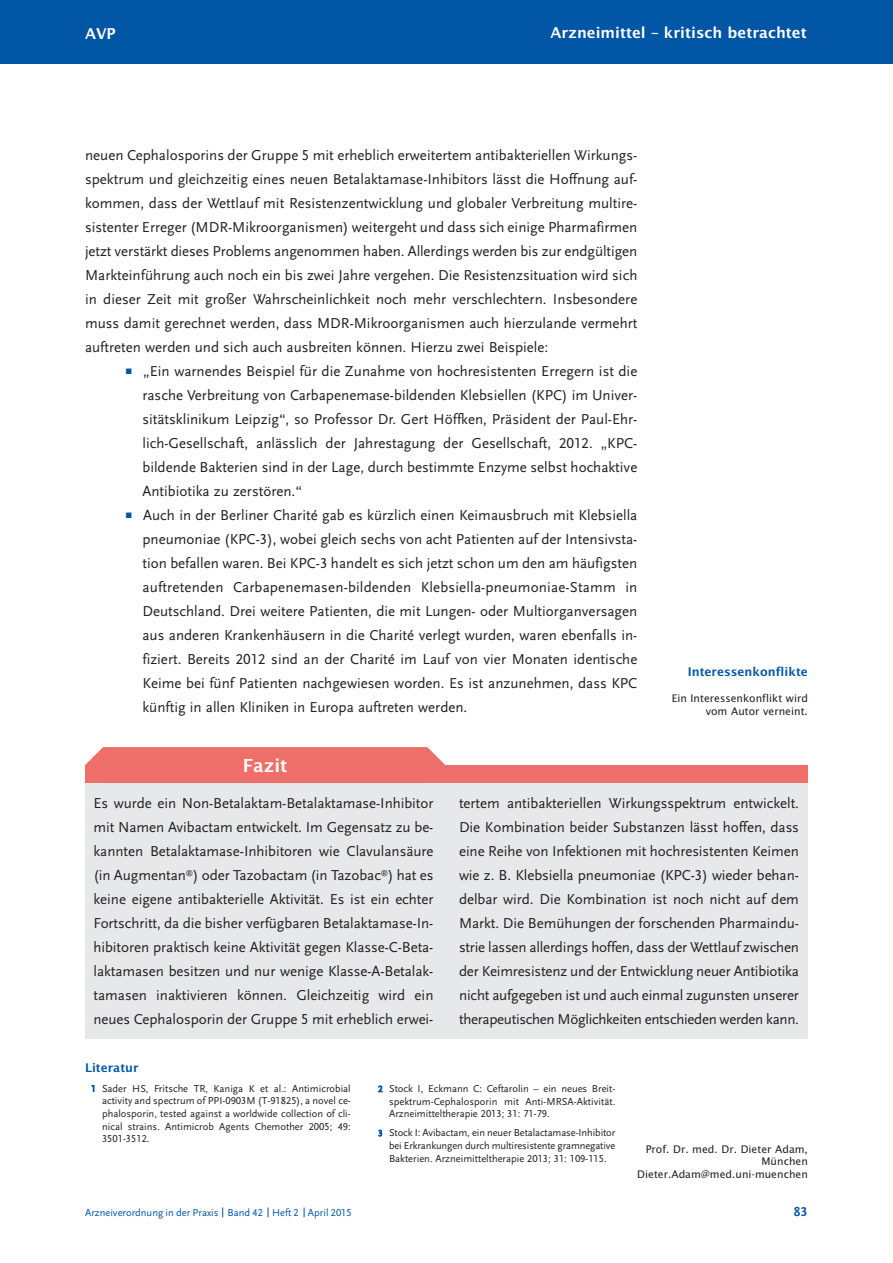
<style>
.page{position:relative;width:893px;height:1263px;background:#fff}
.page>*{position:absolute;margin:0;border:0;box-sizing:border-box;transform-origin:0 0}
.t1{font:600 18px "Lucida Sans";color:#fff}
.t2{font:15px/24px "Scala Sans LF";color:#231f20;text-align:justify}
.t3{font:600 15px "Lucida Sans";color:#fff}
.t4{font:700 13.5px "Scala Sans LF";color:#0155a5}
.t5{font:600 12px "Lucida Sans";color:#0155a5}
.t6{font:10.5px/12.6px "Scala Sans LF";color:#231f20;text-align:justify}
.t7{font:10.5px/12.6px "Lucida Sans";color:#231f20;text-align:right}
.t8{font:10.5px "Scala Sans LF";color:#0155a5}
.s1{font-family:"Scala Sans Expert";font-size:12px;color:#0155a5}
.s2{font-size:9px;color:#0155a5}
</style>
<div class="page">
<div style="left:0;top:0;width:892px;height:64px;background:#0155a5"></div>
<div style="left:85px;top:765px;width:723px;height:18px;background:#ee6e69"></div>
<div style="left:85px;top:783px;width:723px;height:256px;background:#e7e8e9"></div>
<svg style="left:85px;top:747px;width:360px;height:18px"></svg>
<p class="t3" style="left:85px;top:25px;width:32px">AVP</p>
<p class="t3" style="left:550px;top:24px;width:258px">Arzneimittel – kritisch betrachtet</p>
<p class="t2" style="left:85px;top:143px;width:554px">neuen Cephalosporins der Gruppe 5 mit erheblich erweitertem antibakteriellen Wirkungs&shy;spektrum und gleichzeitig eines neuen Betalaktamase-Inhibitors lässt die Hoffnung auf&shy;kommen, dass der Wettlauf mit Resistenzentwicklung und globaler Verbreitung multire&shy;sistenter Erreger (MDR-Mikroorganismen) weitergeht und dass sich einige Pharmafirmen jetzt verstärkt dieses Problems angenommen haben. Allerdings werden bis zur endgültigen Markteinführung auch noch ein bis zwei Jahre vergehen. Die Resistenzsituation wird sich in dieser Zeit mit großer Wahrscheinlichkeit noch mehr verschlechtern. Insbesondere muss damit gerechnet werden, dass MDR-Mikroorganismen auch hierzulande vermehrt auftreten werden und sich auch ausbreiten können. Hierzu zwei Beispiele:</p>
<p class="t2" style="left:125px;top:359px;width:514px"><span class="s1">r</span> „Ein warnendes Beispiel für die Zunahme von hochresistenten Erregern ist die</p>
<p class="t2" style="left:142px;top:383px;width:496px">rasche Verbreitung von Carbapenemase-bildenden Klebsiellen (KPC) im Univer-</p>
<p class="t2" style="left:142px;top:407px;width:496px">sitätsklinikum Leipzig“, so Professor Dr. Gert Höffken, Präsident der Paul-Ehr-</p>
<p class="t2" style="left:142px;top:431px;width:496px">lich-Gesellschaft, anlässlich der Jahrestagung der Gesellschaft, 2012. „KPC-</p>
<p class="t2" style="left:142px;top:455px;width:496px">bildende Bakterien sind in der Lage, durch bestimmte Enzyme selbst hochaktive</p>
<p class="t2" style="left:142px;top:479px;width:161px">Antibiotika zu zerstören.“</p>
<p class="t2" style="left:125px;top:503px;width:514px"><span class="s1">r</span> Auch in der Berliner Charité gab es kürzlich einen Keimausbruch mit Klebsiella</p>
<p class="t2" style="left:142px;top:527px;width:496px">pneumoniae (KPC-3), wobei gleich sechs von acht Patienten auf der Intensivsta-</p>
<p class="t2" style="left:142px;top:551px;width:496px">tion befallen waren. Bei KPC-3 handelt es sich jetzt schon um den am häufigsten</p>
<p class="t2" style="left:142px;top:575px;width:496px">auftretenden Carbapenemasen-bildenden Klebsiella-pneumoniae-Stamm in</p>
<p class="t2" style="left:142px;top:599px;width:496px">Deutschland. Drei weitere Patienten, die mit Lungen- oder Multiorganversagen</p>
<p class="t2" style="left:142px;top:623px;width:496px">aus anderen Krankenhäusern in die Charité verlegt wurden, waren ebenfalls in-</p>
<p class="t2" style="left:142px;top:647px;width:496px">fiziert. Bereits 2012 sind an der Charité im Lauf von vier Monaten identische</p>
<p class="t2" style="left:142px;top:671px;width:496px">Keime bei fünf Patienten nachgewiesen worden. Es ist anzunehmen, dass KPC</p>
<p class="t2" style="left:142px;top:695px;width:326px">künftig in allen Kliniken in Europa auftreten werden.</p>
<p class="t1" style="left:243px;top:755px;width:46px">Fazit</p>
<p class="t5" style="left:688px;top:665px;width:122px">Interessenkonflikte</p>
<p class="t7" style="left:672px;top:692px;width:138px">Ein Interessenkonflikt wird vom Autor verneint.</p>
<p class="t2" style="left:93px;top:791px;width:341px">Es wurde ein Non-Betalaktam-Betalaktamase-Inhibitor mit Namen Avibactam entwickelt. Im Gegensatz zu be&shy;kannten Betalaktamase-Inhibitoren wie Clavulansäure (in Augmentan<sup>®</sup>) oder Tazobactam (in Tazobac<sup>®</sup>) hat es keine eigene antibakterielle Aktivität. Es ist ein echter Fortschritt, da die bisher verfügbaren Betalaktamase-In&shy;hibitoren praktisch keine Aktivität gegen Klasse-C-Beta&shy;laktamasen besitzen und nur wenige Klasse-A-Betalak&shy;tamasen inaktivieren können. Gleichzeitig wird ein neues Cephalosporin der Gruppe 5 mit erheblich erwei-</p>
<p class="t2" style="left:459px;top:791px;width:341px">tertem antibakteriellen Wirkungsspektrum entwickelt.<br>Die Kombination beider Substanzen lässt hoffen, dass eine Reihe von Infektionen mit hochresistenten Keimen wie z. B. Klebsiella pneumoniae (KPC-3) wieder behan&shy;delbar wird. Die Kombination ist noch nicht auf dem Markt. Die Bemühungen der forschenden Pharmaindu&shy;strie lassen allerdings hoffen, dass der Wettlauf zwischen der Keimresistenz und der Entwicklung neuer Antibiotika nicht aufgegeben ist und auch einmal zugunsten unserer therapeutischen Möglichkeiten entschieden werden kann.</p>
<p class="t5" style="left:85px;top:1061px;width:55px">Literatur</p>
<p class="t6" style="left:102px;top:1082px;width:250px;text-indent:-11px"><span class="s2">1</span> Sader HS, Fritsche TR, Kaniga K et al.: Antimicrobial activity and spectrum of PPI-0903M (T-91825), a novel ce&shy;phalosporin, tested against a worldwide collection of cli&shy;nical strains. Antimicrob Agents Chemother 2005; 49:<br>3501-3512.</p>
<p class="t8" style="left:85px;top:1207px;width:268px">Arzneiverordnung in der Praxis Band 42 Heft 2 April 2015</p>
<p class="t6" style="left:389px;top:1083px;width:228px;text-indent:-11px"><span class="s2">2</span> Stock I, Eckmann C: Ceftarolin – ein neues Breit&shy;spektrum-Cephalosporin mit Anti-MRSA-Aktivität.<br>Arzneimitteltherapie 2013; 31: 71-79.</p>
<p class="t6" style="left:389px;top:1127px;width:228px;text-indent:-11px"><span class="s2">3</span> Stock I: Avibactam, ein neuer Betalactamase-Inhibitor bei Erkrankungen durch multiresistente gramnegative Bakterien. Arzneimitteltherapie 2013; 31: 109-115.</p>
<p class="t7" style="left:637px;top:1143px;width:172px">Prof. Dr. med. Dr. Dieter Adam,<br>München<br>Dieter.Adam@med.uni-muenchen</p>
<p class="t4" style="left:794px;top:1204px;width:15px">83</p>
</div>
